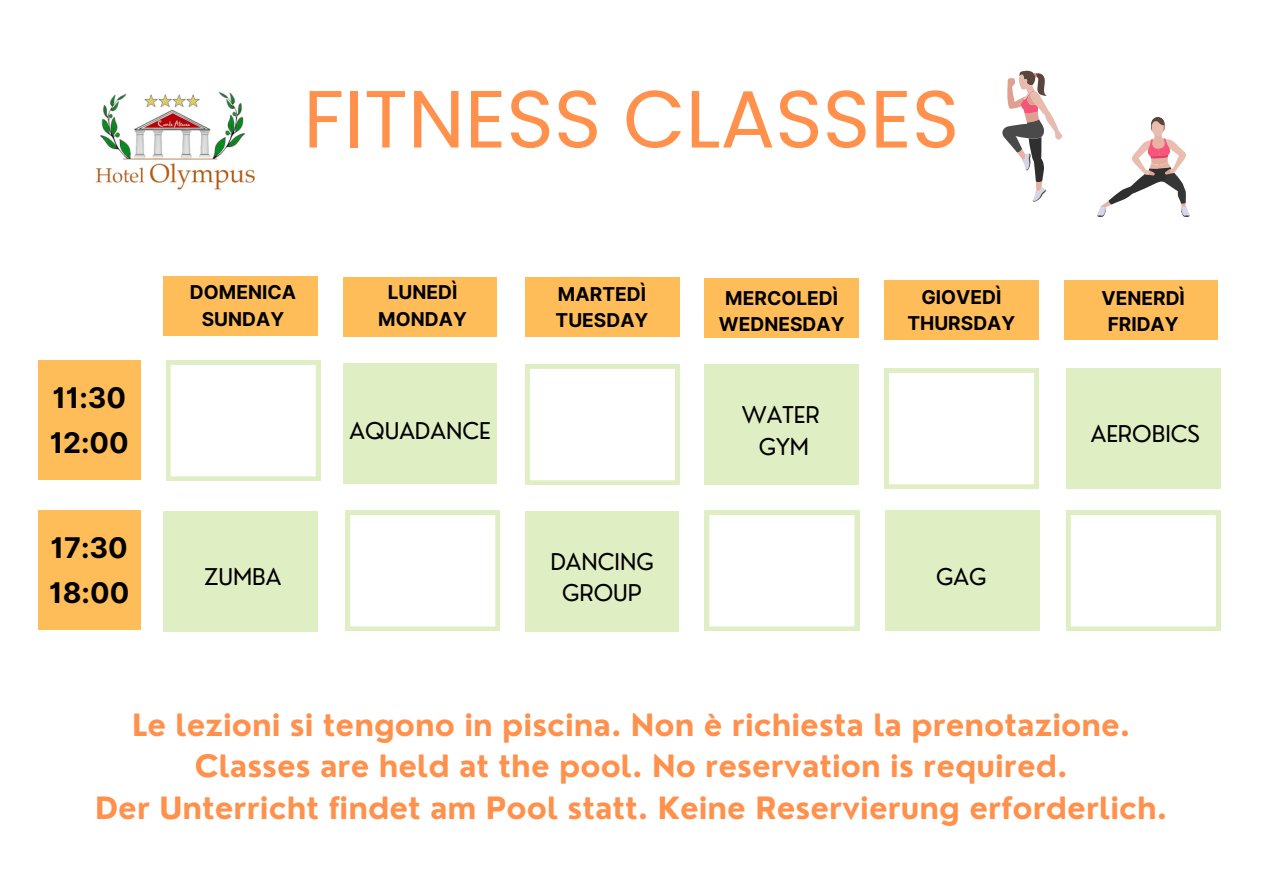
<style>
.page{position:relative;width:1263px;height:894px;background:#fff}
.page>*{position:absolute;margin:0;border:0;box-sizing:border-box;transform-origin:0 0}
.t1{font:81px "Poppins";color:#ff914d}
.t2{font:700 30px "Nourd";color:#ff914d}
.t3{font:700 28.5px "Inter";color:#000}
.t4{font:22.5px "Nourd";color:#000}
.t5{font:700 19.05px "Inter";color:#000}
</style>
<div class="page">
<svg style="left:166px;top:360px;width:154px;height:120px"></svg>
<div style="left:164px;top:275px;width:153px;height:60px;background:#ffbd59"></div>
<svg style="left:346px;top:510px;width:154px;height:120px"></svg>
<div style="left:705px;top:278px;width:154px;height:60px;background:#ffbd59"></div>
<svg style="left:705px;top:510px;width:154px;height:120px"></svg>
<div style="left:38px;top:360px;width:102px;height:120px;background:#ffbd59"></div>
<div style="left:38px;top:510px;width:102px;height:120px;background:#ffbd59"></div>
<svg style="left:525px;top:364px;width:154px;height:120px"></svg>
<svg style="left:884px;top:368px;width:154px;height:120px"></svg>
<svg style="left:1066px;top:510px;width:154px;height:120px"></svg>
<div style="left:343px;top:277px;width:154px;height:59px;background:#ffbd59"></div>
<div style="left:525px;top:277px;width:154px;height:59px;background:#ffbd59"></div>
<div style="left:884px;top:280px;width:154px;height:59px;background:#ffbd59"></div>
<div style="left:1064px;top:280px;width:154px;height:59px;background:#ffbd59"></div>
<div style="left:343px;top:364px;width:154px;height:119px;background:#dfefc3"></div>
<div style="left:705px;top:364px;width:154px;height:120px;background:#dfefc3"></div>
<div style="left:164px;top:511px;width:153px;height:120px;background:#dfefc3"></div>
<div style="left:525px;top:511px;width:154px;height:120px;background:#dfefc3"></div>
<div style="left:886px;top:510px;width:153px;height:120px;background:#dfefc3"></div>
<img style="left:95px;top:91px;width:160px;height:99px">
<div style="left:1066px;top:368px;width:154px;height:120px;background:#dfefc3"></div>
<svg style="left:1002px;top:70px;width:60px;height:132px"></svg>
<svg style="left:1097px;top:117px;width:92px;height:100px"></svg>
<p class="t3" style="left:52px;top:380px;width:75px">11:30</p>
<p class="t3" style="left:50px;top:425px;width:81px">12:00</p>
<p class="t3" style="left:51px;top:530px;width:79px">17:30</p>
<p class="t3" style="left:49px;top:575px;width:82px">18:00</p>
<p class="t1" style="left:303px;top:62px;width:657px">FITNESS CLASSES</p>
<p class="t5" style="left:190px;top:281px;width:108px">DOMENICA</p>
<p class="t5" style="left:202px;top:307px;width:84px">SUNDAY</p>
<p class="t4" style="left:205px;top:562px;width:78px">ZUMBA</p>
<p class="t5" style="left:388px;top:281px;width:71px">LUNEDÌ</p>
<p class="t5" style="left:378px;top:307px;width:90px">MONDAY</p>
<p class="t5" style="left:558px;top:282px;width:90px">MARTEDÌ</p>
<p class="t5" style="left:556px;top:308px;width:94px">TUESDAY</p>
<p class="t5" style="left:725px;top:286px;width:114px">MERCOLEDÌ</p>
<p class="t5" style="left:719px;top:313px;width:127px">WEDNESDAY</p>
<p class="t5" style="left:921px;top:285px;width:81px">GIOVEDÌ</p>
<p class="t5" style="left:907px;top:311px;width:109px">THURSDAY</p>
<p class="t5" style="left:1101px;top:286px;width:85px">VENERDÌ</p>
<p class="t5" style="left:1108px;top:313px;width:73px">FRIDAY</p>
<p class="t4" style="left:742px;top:401px;width:79px">WATER</p>
<p class="t4" style="left:759px;top:432px;width:52px">GYM</p>
<p class="t4" style="left:349px;top:416px;width:143px">AQUADANCE</p>
<p class="t4" style="left:1091px;top:419px;width:111px">AEROBICS</p>
<p class="t4" style="left:550px;top:547px;width:105px">DANCING</p>
<p class="t4" style="left:562px;top:578px;width:81px">GROUP</p>
<p class="t4" style="left:936px;top:562px;width:52px">GAG</p>
<p class="t2" style="left:132px;top:705px;width:1000px">Le lezioni si tengono in piscina. Non è richiesta la prenotazione.</p>
<p class="t2" style="left:195px;top:747px;width:874px">Classes are held at the pool. No reservation is required.</p>
<p class="t2" style="left:95px;top:788px;width:1074px">Der Unterricht findet am Pool statt. Keine Reservierung erforderlich.</p>
</div>
